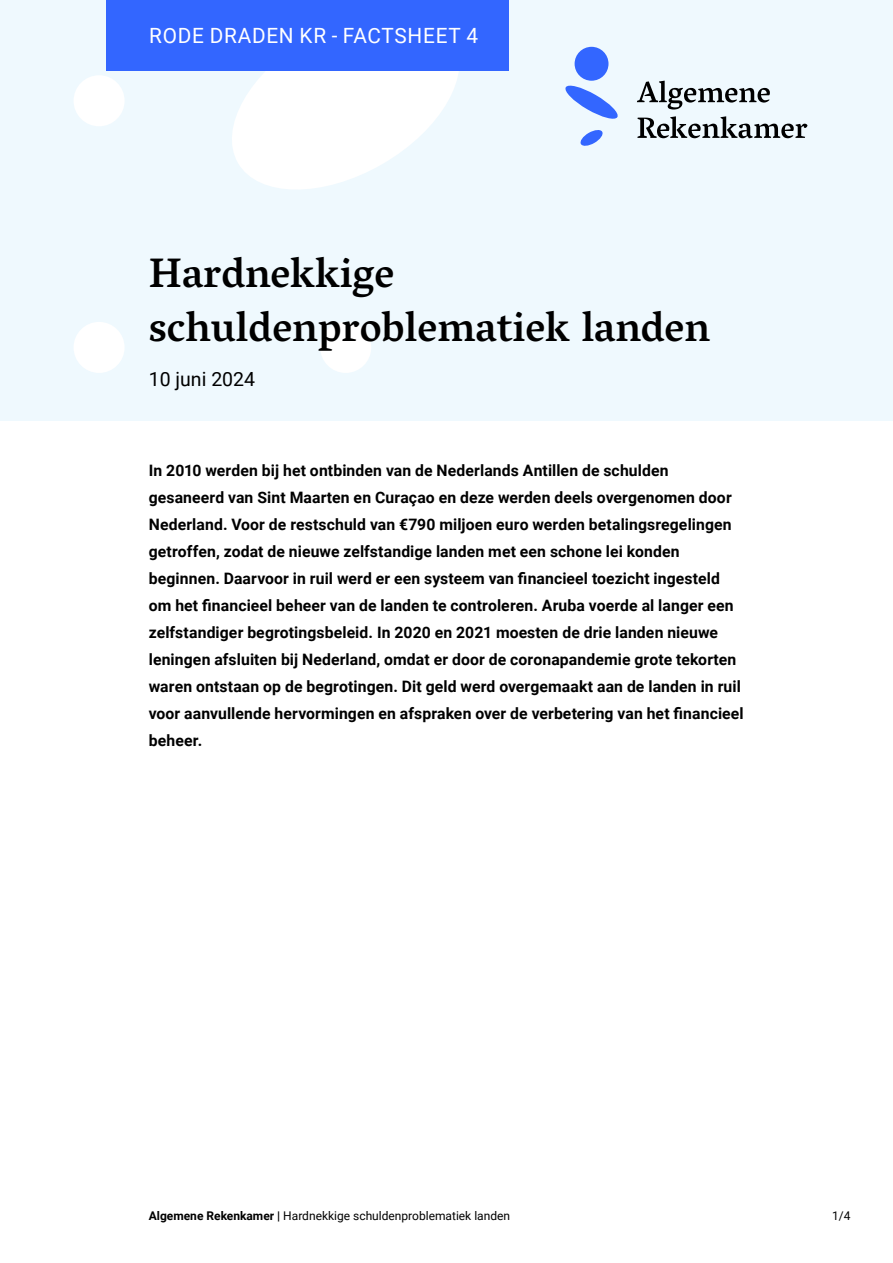
<style>
.page{position:relative;width:893px;height:1263px;background:#fff}
.page>*{position:absolute;margin:0;border:0;box-sizing:border-box;transform-origin:0 0}
.AR_Titel_lang__h1{font:500 42px/54px "Vesper Libre";color:#000}
.t1{font:21px "Roboto";letter-spacing:.035em;color:#fff}
.AR_Subtitel__datum___h1{font:19.5px "Roboto";color:#000}
.AR_Broodtekst{font:700 15.75px/27px "Roboto";letter-spacing:.005em;color:#000}
.t2{font:12px "Roboto";color:#000}
.s1{font-weight:700}
</style>
<div class="page">
<div style="left:0;top:0;width:893px;height:421px;background:#eff9fe"></div>
<svg style="left:218px;top:70px;width:250px;height:119px;fill:#fff"></svg>
<div style="left:74px;top:75px;width:51px;height:51px;background:#fff;border-radius:50%"></div>
<div style="left:74px;top:322px;width:51px;height:51px;background:#fff;border-radius:50%"></div>
<div style="left:320px;top:322px;width:51px;height:51px;background:#fff;border-radius:50%"></div>
<div style="left:106px;top:0;width:403px;height:70px;background:#36f"></div>
<svg style="left:580px;top:130px;width:23px;height:16px"></svg>
<svg style="left:565px;top:85px;width:53px;height:34px"></svg>
<div style="left:575px;top:47px;width:33px;height:34px;background:#36f;border-radius:50%"></div>
<svg style="left:637px;top:81px;width:133px;height:29px"></svg>
<svg style="left:637px;top:116px;width:170px;height:22px"></svg>
<p class="t1" style="left:149px;top:20px;width:330px">RODE DRADEN KR - FACTSHEET 4</p>
<h1 class="AR_Titel_lang__h1" style="left:149px;top:245px;width:563px">Hardnekkige schuldenproblematiek landen</h1>
<h1 class="AR_Subtitel__datum___h1" style="left:149px;top:365px;width:108px">10 juni 2024</h1>
<p class="AR_Broodtekst" style="left:149px;top:456px;width:596px">In 2010 werden bij het ontbinden van de Nederlands Antillen de schulden gesaneerd van Sint Maarten en Curaçao en deze werden deels overgenomen door Nederland. Voor de restschuld van €790 miljoen euro werden betalingsregelingen getroffen, zodat de nieuwe zelfstandige landen met een schone lei konden beginnen. Daarvoor in ruil werd er een systeem van financieel toezicht ingesteld om het financieel beheer van de landen te controleren. Aruba voerde al langer een zelfstandiger begrotingsbeleid. In 2020 en 2021 moesten de drie landen nieuwe leningen afsluiten bij Nederland, omdat er door de coronapandemie grote tekorten waren ontstaan op de begrotingen. Dit geld werd overgemaakt aan de landen in ruil voor aanvullende hervormingen en afspraken over de verbetering van het financieel beheer.</p>
<p class="t2" style="left:149px;top:1208px;width:363px"><span class="s1">Algemene Rekenkamer |</span> Hardnekkige schuldenproblematiek landen</p>
<p class="t2" style="left:832px;top:1208px;width:20px">1/4</p>
</div>
